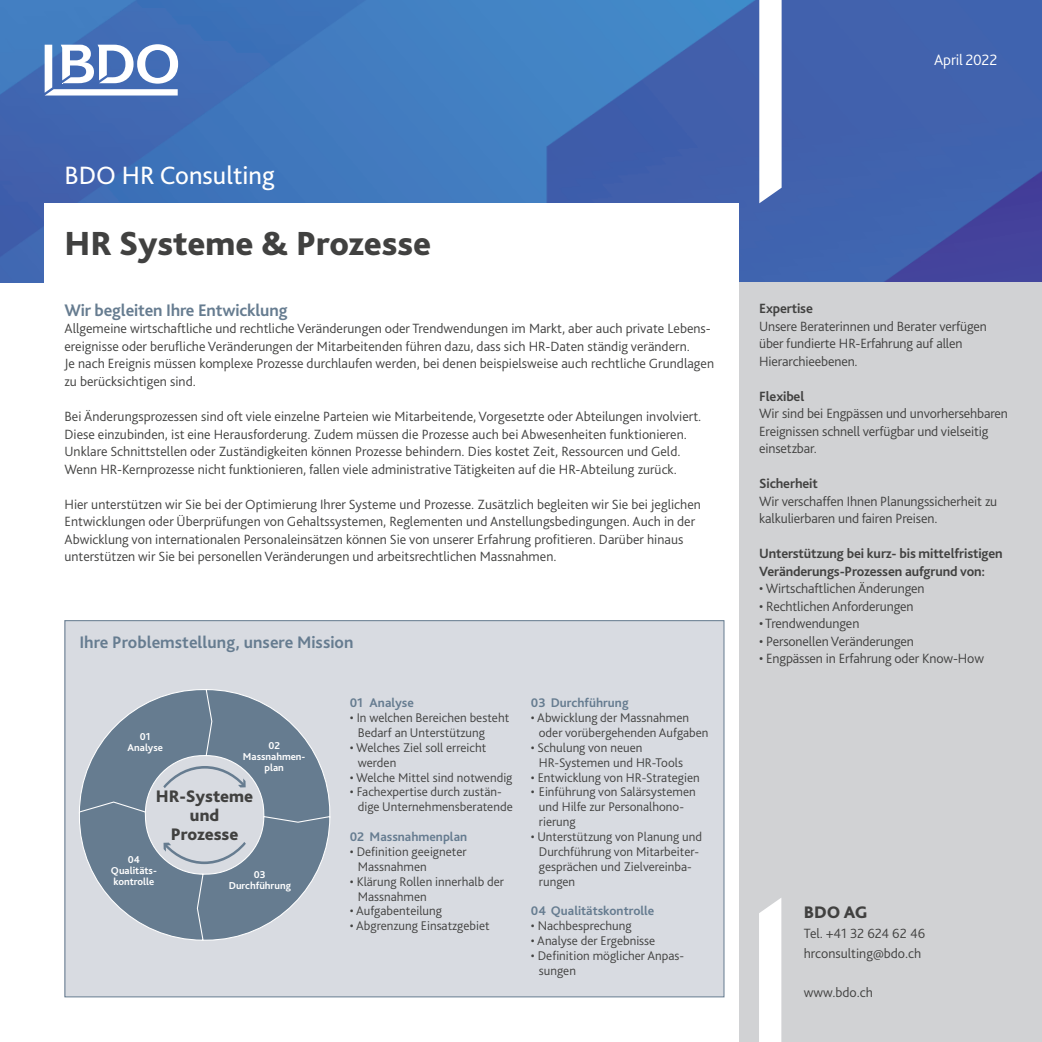
<style>
.page{position:relative;width:1042px;height:1042px;background:#fff}
.page>*{position:absolute;margin:0;border:0;box-sizing:border-box;transform-origin:0 0}
.t1{font:800 35px "Bliss Pro";color:#414140}
.t2{font:26.25px "Bliss Pro";color:#fff}
.t3{font:700 17.5px "Bliss Pro";letter-spacing:-.01em;color:#667c90}
.t4{font:800 17.5px/19.2px "Bliss Pro";color:#414140;text-align:center}
.t5{font:300 15.75px "Bliss Pro";letter-spacing:-.015em;color:#fff}
.t6{font:300 14px/17.5px "Bliss Pro";color:#414140}
.t7{font:700 14px/17.5px "Bliss Pro";letter-spacing:-.01em;color:#414140}
.t8{font:300 13.12px/14.9px "Bliss Pro";color:#414140}
.t9{font:700 13.12px "Bliss Pro";color:#667c90}
.t10{font:700 10.5px/11.4px "Bliss Pro";color:#fff;text-align:center}
</style>
<div class="page">
<img style="left:0;top:0;width:1042px;height:283px">
<div style="left:734px;top:283px;width:308px;height:759px;background:#d1d2d4"></div>
<div style="left:45px;top:203px;width:694px;height:839px;background:#fff"></div>
<div style="left:65px;top:621px;width:659px;height:376px;background:#d8dbe1"></div>
<div style="left:759px;top:898px;width:22px;height:144px;background:#fff"></div>
<svg style="left:759px;top:0;width:22px;height:203px"></svg>
<svg style="left:45px;top:44px;width:133px;height:51px"></svg>
<svg style="left:79px;top:689px;width:251px;height:252px"></svg>
<h2 class="t2" style="left:64px;top:165px;width:212px">BDO HR Consulting</h2>
<h1 class="t1" style="left:64px;top:230px;width:368px">HR Systeme &amp; Prozesse</h1>
<p class="t3" style="left:64px;top:303px;width:224px">Wir begleiten Ihre Entwicklung</p>
<p class="t6" style="left:64px;top:321px;width:651px">Allgemeine wirtschaftliche und rechtliche Veränderungen oder Trendwendungen im Markt, aber auch private Lebens&shy;ereignisse oder berufliche Veränderungen der Mitarbeitenden führen dazu, dass sich HR-Daten ständig verändern.<br>Je nach Ereignis müssen komplexe Prozesse durchlaufen werden, bei denen beispielsweise auch rechtliche Grundlagen zu berücksichtigen sind.</p>
<p class="t6" style="left:64px;top:409px;width:638px">Bei Änderungsprozessen sind oft viele einzelne Parteien wie Mitarbeitende, Vorgesetzte oder Abteilungen involviert.<br>Diese einzubinden, ist eine Herausforderung. Zudem müssen die Prozesse auch bei Abwesenheiten funktionieren.<br>Unklare Schnittstellen oder Zuständigkeiten können Prozesse behindern. Dies kostet Zeit, Ressourcen und Geld.<br>Wenn HR-Kernprozesse nicht funktionieren, fallen viele administrative Tätigkeiten auf die HR-Abteilung zurück.</p>
<p class="t6" style="left:64px;top:496px;width:638px">Hier unterstützen wir Sie bei der Optimierung Ihrer Systeme und Prozesse. Zusätzlich begleiten wir Sie bei jeglichen Entwicklungen oder Überprüfungen von Gehaltssystemen, Reglementen und Anstellungsbedingungen. Auch in der Abwicklung von internationalen Personaleinsätzen können Sie von unserer Erfahrung profitieren. Darüber hinaus unterstützen wir Sie bei personellen Veränderungen und arbeitsrechtlichen Massnahmen.</p>
<p class="t3" style="left:79px;top:636px;width:275px">Ihre Problemstellung, unsere Mission</p>
<p class="t10" style="left:128px;top:732px;width:37px">01<br>Analyse</p>
<p class="t4" style="left:156px;top:788px;width:99px">HR-Systeme und<br>Prozesse</p>
<p class="t10" style="left:243px;top:740px;width:64px">02<br>Massnahmen&shy;plan</p>
<p class="t10" style="left:111px;top:854px;width:47px">04<br>Qualitäts&shy;kontrolle</p>
<p class="t10" style="left:229px;top:869px;width:64px">03<br>Durchführung</p>
<p class="t9" style="left:350px;top:698px;width:66px">01 Analyse</p>
<p class="t8" style="left:358px;top:711px;width:153px;text-indent:-8px">• In welchen Bereichen besteht<br>Bedarf an Unterstützung</p>
<p class="t8" style="left:358px;top:741px;width:130px;text-indent:-8px">• Welches Ziel soll erreicht werden</p>
<p class="t8" style="left:350px;top:771px;width:164px">• Welche Mittel sind notwendig</p>
<p class="t8" style="left:358px;top:786px;width:156px;text-indent:-8px">• Fachexpertise durch zustän&shy;dige Unternehmensberatende</p>
<p class="t9" style="left:350px;top:831px;width:119px">02 Massnahmenplan</p>
<p class="t8" style="left:358px;top:845px;width:110px;text-indent:-8px">• Definition geeigneter<br>Massnahmen</p>
<p class="t8" style="left:358px;top:875px;width:148px;text-indent:-8px">• Klärung Rollen innerhalb der<br>Massnahmen</p>
<p class="t8" style="left:350px;top:905px;width:94px">• Aufgabenteilung</p>
<p class="t8" style="left:350px;top:919px;width:141px">• Abgrenzung Einsatzgebiet</p>
<p class="t9" style="left:531px;top:698px;width:99px">03 Durchführung</p>
<p class="t8" style="left:539px;top:711px;width:171px;text-indent:-8px">• Abwicklung der Massnahmen oder vorübergehenden Aufgaben</p>
<p class="t8" style="left:539px;top:741px;width:146px;text-indent:-8px">• Schulung von neuen<br>HR-Systemen und HR-Tools</p>
<p class="t8" style="left:531px;top:771px;width:170px">• Entwicklung von HR-Strategien</p>
<p class="t8" style="left:539px;top:786px;width:158px;text-indent:-8px">• Einführung von Salärsystemen und Hilfe zur Personalhono&shy;rierung</p>
<p class="t8" style="left:539px;top:830px;width:165px;text-indent:-8px">• Unterstützung von Planung und<br>Durchführung von Mitarbeiter&shy;gesprächen und Zielvereinba&shy;rungen</p>
<p class="t9" style="left:531px;top:906px;width:125px">04 Qualitätskontrolle</p>
<p class="t8" style="left:531px;top:919px;width:102px">• Nachbesprechung</p>
<p class="t8" style="left:531px;top:934px;width:126px">• Analyse der Ergebnisse</p>
<p class="t8" style="left:539px;top:949px;width:147px;text-indent:-8px">• Definition möglicher Anpas&shy;sungen</p>
<p class="t5" style="left:934px;top:53px;width:65px">April 2022</p>
<p class="t7" style="left:759px;top:301px;width:55px">Expertise</p>
<p class="t6" style="left:759px;top:319px;width:229px">Unsere Beraterinnen und Berater verfügen über fundierte HR-Erfahrung auf allen<br>Hierarchieebenen.</p>
<p class="t7" style="left:759px;top:389px;width:47px">Flexibel</p>
<p class="t6" style="left:759px;top:406px;width:250px">Wir sind bei Engpässen und unvorhersehbaren<br>Ereignissen schnell verfügbar und vielseitig einsetzbar.</p>
<p class="t7" style="left:759px;top:476px;width:60px">Sicherheit</p>
<p class="t6" style="left:759px;top:494px;width:240px">Wir verschaffen Ihnen Planungssicherheit zu kalkulierbaren und fairen Preisen.</p>
<p class="t7" style="left:759px;top:546px;width:245px">Unterstützung bei kurz- bis mittelfristigen<br>Veränderungs-Prozessen aufgrund von:</p>
<p class="t6" style="left:759px;top:581px;width:167px">• Wirtschaftlichen Änderungen</p>
<p class="t6" style="left:759px;top:599px;width:156px">• Rechtlichen Anforderungen</p>
<p class="t6" style="left:759px;top:616px;width:102px">• Trendwendungen</p>
<p class="t6" style="left:759px;top:634px;width:156px">• Personellen Veränderungen</p>
<p class="t6" style="left:759px;top:651px;width:226px">• Engpässen in Erfahrung oder Know-How</p>
<p class="t4" style="left:804px;top:904px;width:65px">BDO AG</p>
<p class="t6" style="left:804px;top:924px;width:123px;line-height:19.8px">Tel. +41 32 624 62 46 hrconsulting@bdo.ch</p>
<p class="t6" style="left:804px;top:985px;width:71px">www.bdo.ch</p>
</div>
